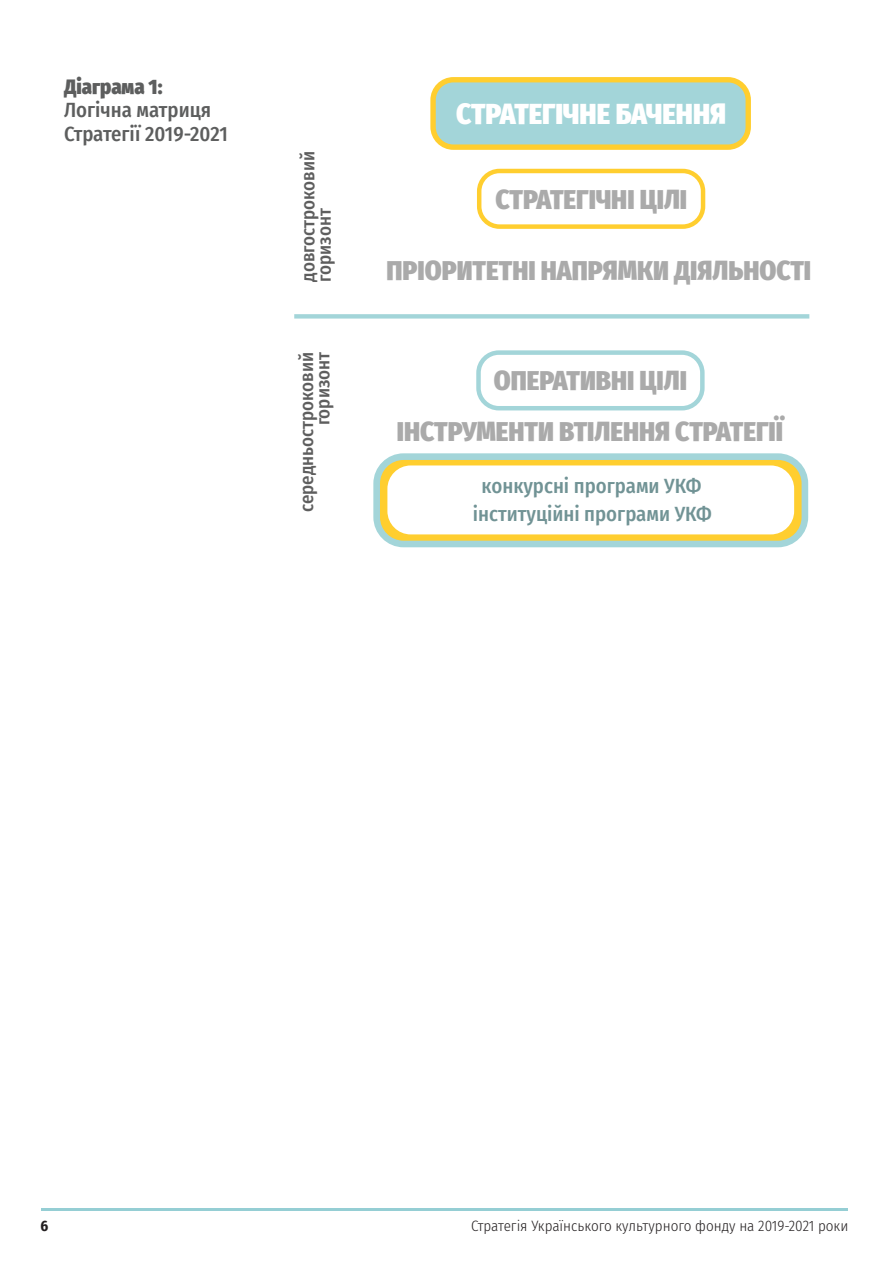
<style>
.page{position:relative;width:893px;height:1263px;background:#fff}
.page>*{position:absolute;margin:0;border:0;box-sizing:border-box;transform-origin:0 0}
.t1{font:900 28.65px "Fira Sans Condensed";color:#fff}
.t2{font:900 26.85px "Fira Sans Condensed";color:#aaa}
.t3{font:500 20.55px/27.9px "Fira Sans Condensed";color:#719395;text-align:center}
.t4{font:500 20.55px/23.2px "Fira Sans Condensed";color:#5d5e5e}
.t5{font:900 20.55px "Fira Sans Condensed";color:#5d5e5e}
.t6{font:500 18.75px/16px "Fira Sans Condensed";color:#5e5e5e}
.t7{font:300 15px "Fira Sans Condensed";color:#231f20}
.t8{font:700 15px "Fira Sans Condensed";color:#231f20}
</style>
<div class="page">
<hr style="left:41px;top:1208px;width:807px;height:3px;background:#95ced4">
<div style="left:377px;top:457px;width:428px;height:87px;background:#ffce2f;border-radius:27px"></div>
<div style="left:373px;top:453px;width:435px;height:94px;border:7px solid #a3d5d9;border-radius:27px"></div>
<div style="left:387px;top:465px;width:407px;height:69px;background:#fff;border-radius:23px"></div>
<div style="left:433px;top:80px;width:315px;height:67px;background:#a3d5d9;border-radius:20px"></div>
<div style="left:430px;top:77px;width:321px;height:73px;border:5px solid #ffce2f;border-radius:20px"></div>
<div style="left:477px;top:169px;width:228px;height:60px;border:4px solid #ffce2f;border-radius:20px"></div>
<div style="left:476px;top:350px;width:229px;height:60px;border:4px solid #a3d5d9;border-radius:20px"></div>
<div style="left:294px;top:314px;width:515px;height:5px;background:#a3d5d9"></div>
<p class="t5" style="left:64px;top:69px;width:100px">Діаграма 1:</p>
<p class="t4" style="left:64px;top:98px;width:165px">Логічна матриця<br>Стратегії 2019-2021</p>
<p class="t6" style="left:299px;top:282px;width:132px;rotate:-90deg">довгостроковий горизонт</p>
<p class="t6" style="left:298px;top:512px;width:161px;text-align:right;rotate:-90deg">середньостроковий горизонт</p>
<p class="t1" style="left:456px;top:88px;width:271px">СТРАТЕГІЧНЕ БАЧЕННЯ</p>
<p class="t2" style="left:495px;top:175px;width:193px">СТРАТЕГІЧНІ ЦІЛІ</p>
<p class="t2" style="left:386px;top:246px;width:426px">ПРІОРИТЕТНІ НАПРЯМКИ ДІЯЛЬНОСТІ</p>
<p class="t2" style="left:494px;top:357px;width:195px">ОПЕРАТИВНІ ЦІЛІ</p>
<p class="t2" style="left:397px;top:408px;width:388px">ІНСТРУМЕНТИ ВТІЛЕННЯ СТРАТЕГІЇ</p>
<p class="t3" style="left:473px;top:471px;width:240px">конкурсні програми УКФ інституційні програми УКФ</p>
<p class="t8" style="left:40px;top:1213px;width:9px">6</p>
<p class="t7" style="left:471px;top:1215px;width:379px">Стратегія Українського культурного фонду на 2019-2021 роки</p>
</div>
